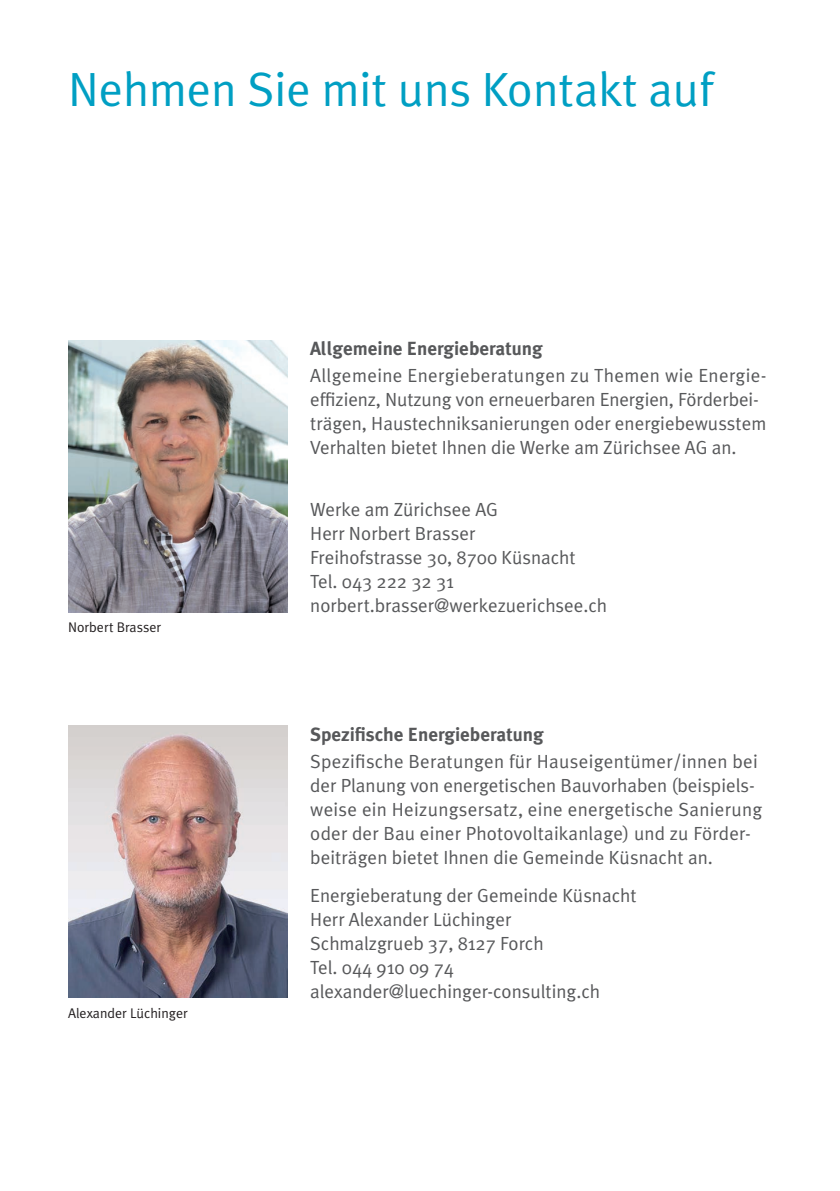
<style>
.page{position:relative;width:840px;height:1191px;background:#fff}
.page>*{position:absolute;margin:0;border:0;box-sizing:border-box;transform-origin:0 0}
.t1{font:48px "Meta Plus Normal";color:#009fc3}
.t2{font:19px/24px "Meta Plus Normal";color:#57585a}
.t3{font:700 19px "Meta Plus";color:#57585a}
.t4{font:14px "Meta Plus Normal";color:#231f20}
</style>
<div class="page">
<img style="left:68px;top:726px;width:219px;height:272px">
<img style="left:68px;top:340px;width:219px;height:272px">
<h1 class="t1" style="left:68px;top:62px;width:646px">Nehmen Sie mit uns Kontakt auf</h1>
<p class="t3" style="left:310px;top:338px;width:234px">Allgemeine Energieberatung</p>
<p class="t2" style="left:310px;top:363px;width:457px">Allgemeine Energieberatungen zu Themen wie Energie&shy;effizienz, Nutzung von erneuerbaren Energien, Förderbei&shy;trägen, Haustechniksanierungen oder energiebewusstem Verhalten bietet Ihnen die Werke am Zürichsee AG an.</p>
<p class="t4" style="left:68px;top:619px;width:95px">Norbert Brasser</p>
<p class="t4" style="left:68px;top:1004px;width:121px">Alexander Lüchinger</p>
<p class="t2" style="left:310px;top:497px;width:298px">Werke am Zürichsee AG<br>Herr Norbert Brasser<br>Freihofstrasse 30, 8700 Küsnacht<br>Tel. 043 222 32 31 norbert.brasser@werkezuerichsee.ch</p>
<p class="t3" style="left:310px;top:723px;width:235px">Spezifische Energieberatung</p>
<p class="t2" style="left:310px;top:749px;width:453px">Spezifische Beratungen für Hauseigentümer/innen bei der Planung von energetischen Bauvorhaben (beispiels&shy;weise ein Heizungsersatz, eine energetische Sanierung oder der Bau einer Photovoltaikanlage) und zu Förder&shy;beiträgen bietet Ihnen die Gemeinde Küsnacht an.</p>
<p class="t2" style="left:310px;top:883px;width:327px">Energieberatung der Gemeinde Küsnacht<br>Herr Alexander Lüchinger<br>Schmalzgrueb 37, 8127 Forch<br>Tel. 044 910 09 74 alexander@luechinger-consulting.ch</p>
</div>
